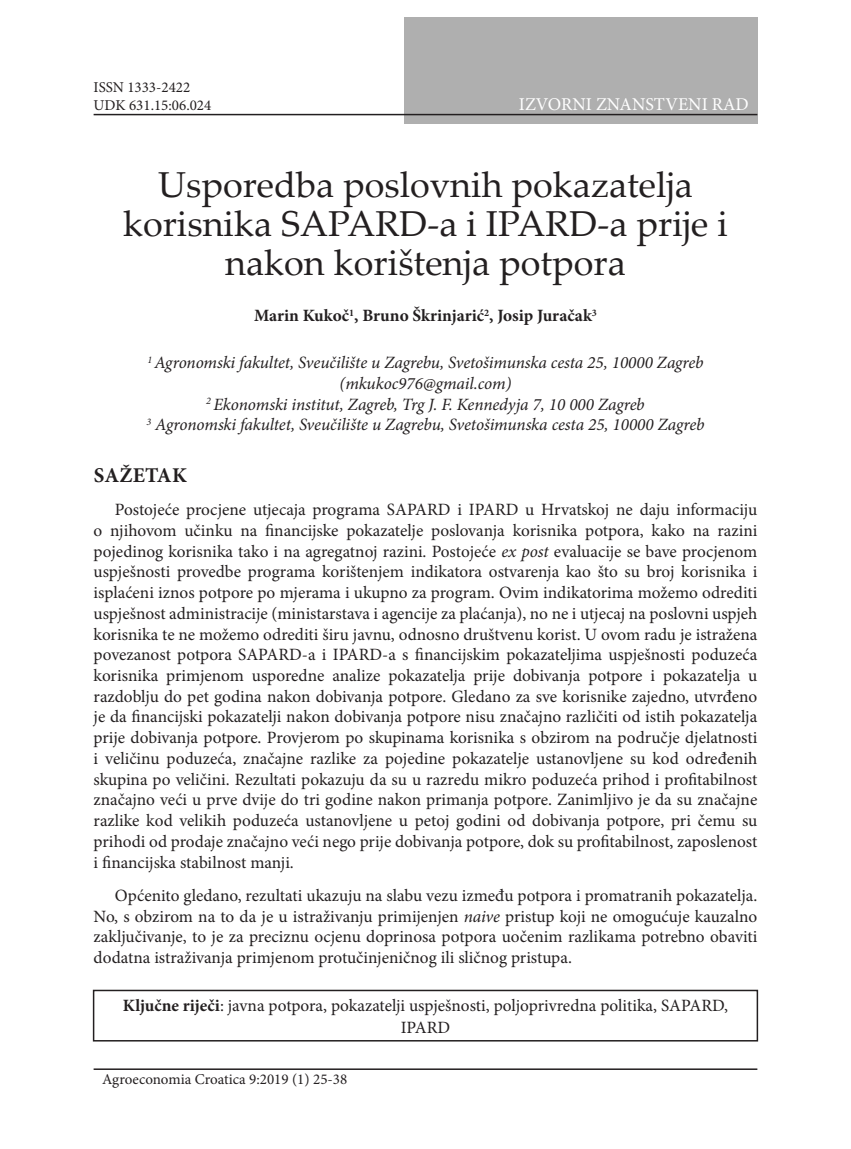
<style>
.page{position:relative;width:851px;height:1149px;background:#fff}
.page>*{position:absolute;margin:0;border:0;box-sizing:border-box;transform-origin:0 0}
.t1{font:36px/39px "Palatino Linotype";color:#231f20;text-align:center}
.t2{font:700 21px "Minion Pro";letter-spacing:.01em;color:#231f20}
.t3{font:18px "Minion Pro";color:#fff}
.abstract{font:17.25px/20.7px "Minion Pro";color:#231f20;text-align:justify}
.Adresa{font:italic 17.25px "Minion Pro";letter-spacing:-.01em;color:#231f20}
.kljucne-rijeci{font:17.25px/21.6px "Minion Pro";color:#231f20;text-align:center}
.autori{font:700 17.25px "Minion Pro";color:#231f20}
.t4{font:15px "Minion Pro";color:#231f20}
.s1{font-style:italic}
.s2{font-weight:700}
</style>
<div class="page">
<div style="left:404px;top:17px;width:353px;height:106px;background:#afafaf"></div>
<hr style="left:94px;top:114px;width:663px;height:1px;background:#231f20">
<hr style="left:94px;top:1068px;width:663px;height:1px;background:#231f20">
<div style="left:93px;top:989px;width:665px;height:52px;border:2px solid #231f20"></div>
<p class="t4" style="left:94px;top:77px;width:98px">ISSN 1333-2422</p>
<p class="t4" style="left:94px;top:95px;width:119px">UDK 631.15:06.024</p>
<p class="t3" style="left:519px;top:92px;width:231px">IZVORNI ZNANSTVENI RAD</p>
<p class="t1" style="left:123px;top:163px;width:606px">Usporedba poslovnih pokazatelja korisnika SAPARD-a i IPARD-a prije i nakon korištenja potpora</p>
<p class="autori" style="left:254px;top:304px;width:344px">Marin Kukoč<sup>1</sup>, Bruno Škrinjarić<sup>2</sup>, Josip Juračak<sup>3</sup></p>
<p class="Adresa" style="left:147px;top:351px;width:557px"><sup>1</sup> Agronomski fakultet, Sveučilište u Zagrebu, Svetošimunska cesta 25, 10000 Zagreb</p>
<p class="Adresa" style="left:339px;top:371px;width:173px">(mkukoc976@gmail.com)</p>
<p class="Adresa" style="left:206px;top:392px;width:440px"><sup>2</sup> Ekonomski institut, Zagreb, Trg J. F. Kennedyja 7, 10 000 Zagreb</p>
<p class="Adresa" style="left:146px;top:413px;width:559px"><sup>3</sup> Agronomski fakultet, Sveučilište u Zagrebu, Svetošimunska cesta 25, 10000 Zagreb</p>
<p class="t2" style="left:94px;top:460px;width:95px">SAŽETAK</p>
<p class="abstract" style="left:94px;top:499px;width:665px;text-indent:21px">Postojeće procjene utjecaja programa SAPARD i IPARD u Hrvatskoj ne daju informaciju o njihovom učinku na financijske pokazatelje poslovanja korisnika potpora, kako na razini pojedinog korisnika tako i na agregatnoj razini. Postojeće <span class="s1">ex post</span> evaluacije se bave procjenom uspješnosti provedbe programa korištenjem indikatora ostvarenja kao što su broj korisnika i isplaćeni iznos potpore po mjerama i ukupno za program. Ovim indikatorima možemo odrediti uspješnost administracije (ministarstava i agencije za plaćanja), no ne i utjecaj na poslovni uspjeh korisnika te ne možemo odrediti širu javnu, odnosno društvenu korist. U ovom radu je istražena povezanost potpora SAPARD-a i IPARD-a s financijskim pokazateljima uspješnosti poduzeća korisnika primjenom usporedne analize pokazatelja prije dobivanja potpore i pokazatelja u razdoblju do pet godina nakon dobivanja potpore. Gledano za sve korisnike zajedno, utvrđeno je da financijski pokazatelji nakon dobivanja potpore nisu značajno različiti od istih pokazatelja prije dobivanja potpore. Provjerom po skupinama korisnika s obzirom na područje djelatnosti i veličinu poduzeća, značajne razlike za pojedine pokazatelje ustanovljene su kod određenih skupina po veličini. Rezultati pokazuju da su u razredu mikro poduzeća prihod i profitabilnost značajno veći u prve dvije do tri godine nakon primanja potpore. Zanimljivo je da su značajne razlike kod velikih poduzeća ustanovljene u petoj godini od dobivanja potpore, pri čemu su prihodi od prodaje značajno veći nego prije dobivanja potpore, dok su profitabilnost, zaposlenost i financijska stabilnost manji.</p>
<p class="abstract" style="left:94px;top:884px;width:665px;text-indent:21px">Općenito gledano, rezultati ukazuju na slabu vezu između potpora i promatranih pokazatelja.<br>No, s obzirom na to da je u istraživanju primijenjen <span class="s1">naive</span> pristup koji ne omogućuje kauzalno zaključivanje, to je za preciznu ocjenu doprinosa potpora uočenim razlikama potrebno obaviti dodatna istraživanja primjenom protučinjeničnog ili sličnog pristupa.</p>
<p class="kljucne-rijeci" style="left:123px;top:994px;width:606px"><span class="s2">Ključne riječi</span>: javna potpora, pokazatelji uspješnosti, poljoprivredna politika, SAPARD,<br>IPARD</p>
<p class="t4" style="left:102px;top:1068px;width:247px">Agroeconomia Croatica 9:2019 (1) 25-38</p>
</div>
